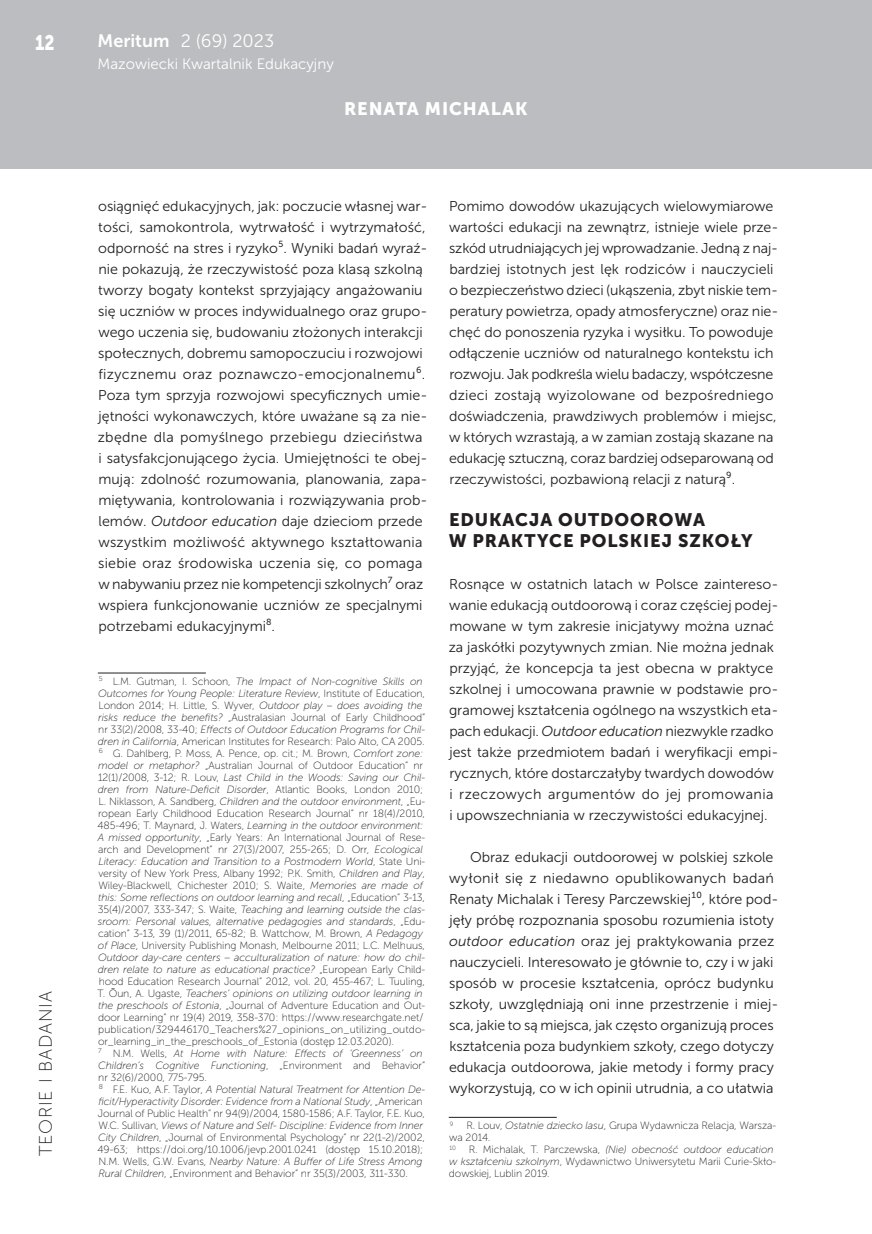
<style>
.page{position:relative;width:872px;height:1234px;background:#fff}
.page>*{position:absolute;margin:0;border:0;box-sizing:border-box;transform-origin:0 0}
.t1{font:21px "Museo Sans 900";color:#fff;scale:.8 1}
.t2{font:18px/21px "Museo Sans 900";letter-spacing:.05em;color:#231f20}
.t3{font:18px "Museo Sans 300";color:#fff}
.t4{font:18px "Museo Sans 100";letter-spacing:.05em;color:#231f20}
.t5{font:18px "Museo Sans 900";letter-spacing:.05em;color:#fff}
.t6{font:15px "Museo Sans 300";color:#fff}
.t7{font:14.25px/21px "Museo Sans 300";color:#231f20}
.t8{font:10.5px/12px "Museo Sans 100";letter-spacing:-.01em;color:#231f20}
.s1{font-family:"Museo Sans 700"}
.s2{font-style:italic}
</style>
<div class="page">
<div style="left:0;top:0;width:872px;height:169px;background:#bcbdc0"></div>
<hr style="left:98px;top:672px;width:108px;height:1px;background:#231f20">
<hr style="left:449px;top:1116px;width:108px;height:1px;background:#231f20">
<h1 class="t1" style="left:35px;top:30px;width:26px">12</h1>
<h2 class="t3" style="left:98px;top:31px;width:178px"><span class="s1">Meritum</span> 2 (69) 2023</h2>
<h3 class="t6" style="left:98px;top:56px;width:238px">Mazowiecki Kwartalnik Edukacyjny</h3>
<h2 class="t5" style="left:344px;top:99px;width:185px">RENATA MICHALAK</h2>
<h2 class="t4" style="left:36px;top:1156px;width:167px;rotate:-90deg">TEORIE I BADANIA</h2>
<p class="t7" style="left:98px;top:195px;width:331px">osiągnięć edukacyjnych, jak: poczucie własnej war&shy;tości, samokontrola, wytrwałość i wytrzymałość, odporność na stres i ryzyko5. Wyniki badań wyraź&shy;nie pokazują, że rzeczywistość poza klasą szkolną tworzy bogaty kontekst sprzyjający angażowaniu się uczniów w proces indywidualnego oraz grupo&shy;wego uczenia się, budowaniu złożonych interakcji społecznych, dobremu samopoczuciu i rozwojowi fizycznemu oraz poznawczo-emocjonalnemu6.<br>Poza tym sprzyja rozwojowi specyficznych umie&shy;jętności wykonawczych, które uważane są za nie&shy;zbędne dla pomyślnego przebiegu dzieciństwa i satysfakcjonującego życia. Umiejętności te obej&shy;mują: zdolność rozumowania, planowania, zapa&shy;miętywania, kontrolowania i rozwiązywania prob&shy;lemów. <span class="s2">Outdoor education</span> daje dzieciom przede wszystkim możliwość aktywnego kształtowania siebie oraz środowiska uczenia się, co pomaga w nabywaniu przez nie kompetencji szkolnych7 oraz wspiera funkcjonowanie uczniów ze specjalnymi potrzebami edukacyjnymi8.</p>
<p class="t8" style="left:97px;top:675px;width:329px"><sup>5</sup> L.M. Gutman, I. Schoon, <span class="s2">The Impact of Non-cognitive Skills on Outcomes for Young People: Literature Review</span>, Institute of Education, London 2014; H. Little, S. Wyver, <span class="s2">Outdoor play – does avoiding the risks reduce the benefits?</span> „Australasian Journal of Early Childhood” nr 33(2)/2008, 33-40; <span class="s2">Effects of Outdoor Education Programs for Chil&shy;dren in California</span>, American Institutes for Research: Palo Alto, CA 2005.<br><sup>6</sup> G. Dahlberg, P. Moss, A. Pence, op. cit.; M. Brown, <span class="s2">Comfort zone: model or metaphor?</span> „Australian Journal of Outdoor Education” nr 12(1)/2008, 3-12; R. Louv, <span class="s2">Last Child in the Woods: Saving our Chil&shy;dren from Nature-Deficit Disorder</span>, Atlantic Books, London 2010; L. Niklasson, A. Sandberg, <span class="s2">Children and the outdoor environment</span>, „Eu&shy;ropean Early Childhood Education Research Journal” nr 18(4)/2010, 485-496; T. Maynard, J. Waters, <span class="s2">Learning in the outdoor environment:<br>A missed opportunity</span>, „Early Years: An International Journal of Rese&shy;arch and Development” nr 27(3)/2007, 255-265; D. Orr, <span class="s2">Ecological Literacy: Education and Transition to a Postmodern World</span>, State Uni&shy;versity of New York Press, Albany 1992; P.K. Smith, <span class="s2">Children and Play</span>, Wiley-Blackwell, Chichester 2010; S. Waite, <span class="s2">Memories are made of this: Some reflections on outdoor learning and recall</span>, „Education” 3-13, 35(4)/2007, 333-347; S. Waite, <span class="s2">Teaching and learning outside the clas&shy;sroom: Personal values, alternative pedagogies and standards</span>, „Edu&shy;cation” 3-13, 39 (1)/2011, 65-82; B. Wattchow, M. Brown, <span class="s2">A Pedagogy of Place</span>, University Publishing Monash, Melbourne 2011; L.C. Melhuus, <span class="s2">Outdoor day-care centers – acculturalization of nature: how do chil&shy;dren relate to nature as educational practice?</span> „European Early Child&shy;hood Education Research Journal” 2012, vol. 20, 455-467; L. Tuuling, T. Õun, A. Ugaste, <span class="s2">Teachers’ opinions on utilizing outdoor learning in the preschools of Estonia</span>, „Journal of Adventure Education and Out&shy;door Learning” nr 19(4) 2019, 358-370: https://www.researchgate.net/ publication/329446170_Teachers%27_opinions_on_utilizing_outdo&shy;or_learning_in_the_preschools_of_Estonia (dostęp 12.03.2020).<br><sup>7</sup> N.M. Wells, <span class="s2">At Home with Nature: Effects of ‘Greenness’ on Children’s Cognitive Functioning</span>, „Environment and Behavior” nr 32(6)/2000, 775-795.<br><sup>8</sup> F.E. Kuo, A.F. Taylor, <span class="s2">A Potential Natural Treatment for Attention De&shy;ficit/Hyperactivity Disorder: Evidence from a National Study</span>, „American Journal of Public Health” nr 94(9)/2004, 1580-1586; A.F. Taylor, F.E. Kuo, W.C. Sullivan, <span class="s2">Views of Nature and Self- Discipline: Evidence from Inner City Children</span>, „Journal of Environmental Psychology” nr 22(1-2)/2002, 49-63; https://doi.org/10.1006/jevp.2001.0241 (dostęp 15.10.2018); N.M. Wells, G.W. Evans, <span class="s2">Nearby Nature: A Buffer of Life Stress Among Rural Children</span>, „Environment and Behavior” nr 35(3)/2003, 311-330.</p>
<p class="t7" style="left:449px;top:195px;width:331px">Pomimo dowodów ukazujących wielowymiarowe wartości edukacji na zewnątrz, istnieje wiele prze&shy;szkód utrudniających jej wprowadzanie. Jedną z naj&shy;bardziej istotnych jest lęk rodziców i nauczycieli o bezpieczeństwo dzieci (ukąszenia, zbyt niskie tem&shy;peratury powietrza, opady atmosferyczne) oraz nie&shy;chęć do ponoszenia ryzyka i wysiłku. To powoduje odłączenie uczniów od naturalnego kontekstu ich rozwoju. Jak podkreśla wielu badaczy, współczesne dzieci zostają wyizolowane od bezpośredniego doświadczenia, prawdziwych problemów i miejsc, w których wzrastają, a w zamian zostają skazane na edukację sztuczną, coraz bardziej odseparowaną od rzeczywistości, pozbawioną relacji z naturą9.</p>
<h2 class="t2" style="left:449px;top:509px;width:305px">EDUKACJA OUTDOOROWA<br>W PRAKTYCE POLSKIEJ SZKOŁY</h2>
<p class="t7" style="left:449px;top:573px;width:331px">Rosnące w ostatnich latach w Polsce zaintereso&shy;wanie edukacją outdoorową i coraz częściej podej&shy;mowane w tym zakresie inicjatywy można uznać za jaskółki pozytywnych zmian. Nie można jednak przyjąć, że koncepcja ta jest obecna w praktyce szkolnej i umocowana prawnie w podstawie pro&shy;gramowej kształcenia ogólnego na wszystkich eta&shy;pach edukacji. <span class="s2">Outdoor education</span> niezwykle rzadko jest także przedmiotem badań i weryfikacji empi&shy;rycznych, które dostarczałyby twardych dowodów i rzeczowych argumentów do jej promowania i upowszechniania w rzeczywistości edukacyjnej.</p>
<p class="t7" style="left:449px;top:846px;width:331px;text-indent:21px">Obraz edukacji outdoorowej w polskiej szkole wyłonił się z niedawno opublikowanych badań Renaty Michalak i Teresy Parczewskiej10, które pod&shy;jęły próbę rozpoznania sposobu rozumienia istoty <span class="s2">outdoor education</span> oraz jej praktykowania przez nauczycieli. Interesowało je głównie to, czy i w jaki sposób w procesie kształcenia, oprócz budynku szkoły, uwzględniają oni inne przestrzenie i miej&shy;sca, jakie to są miejsca, jak często organizują proces kształcenia poza budynkiem szkoły, czego dotyczy edukacja outdoorowa, jakie metody i formy pracy wykorzystują, co w ich opinii utrudnia, a co ułatwia</p>
<p class="t8" style="left:449px;top:1119px;width:329px"><sup>9</sup> R. Louv, <span class="s2">Ostatnie dziecko lasu</span>, Grupa Wydawnicza Relacja, Warsza&shy;wa 2014.<br><sup>10</sup> R. Michalak, T. Parczewska, <span class="s2">(Nie) obecność outdoor education w kształceniu szkolnym</span>, Wydawnictwo Uniwersytetu Marii Curie-Skło&shy;dowskiej, Lublin 2019.</p>
</div>
